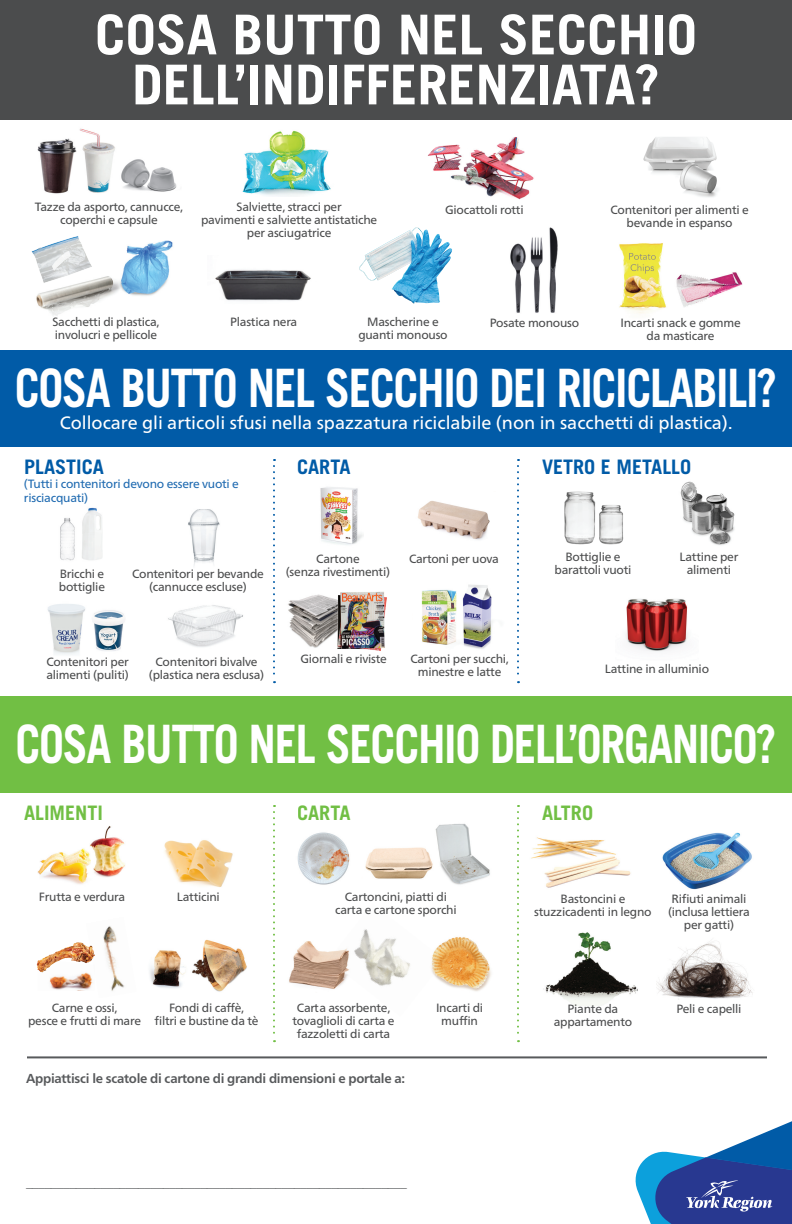
<style>
.page{position:relative;width:792px;height:1224px;background:#fff}
.page>*{position:absolute;margin:0;border:0;box-sizing:border-box;transform-origin:0 0}
.t1{font:700 55px/50px "Trade Gothic LT Pro";color:#fff;text-align:center}
.t2{font:700 53px "Trade Gothic LT Pro";letter-spacing:-.03em;color:#fff;scale:.85 1}
.t3{font:700 20px "Trade Gothic LT Pro";color:#015ba7}
.t4{font:700 20px "Trade Gothic LT Pro";color:#71bf44}
.t5{font:18px "Frutiger Neue LT Pro";color:#fff}
.t6{font:700 13px "Frutiger Neue LT Pro";letter-spacing:-.02em;color:#585a5c}
.t7{font:12px/13px "Frutiger Neue LT Pro";letter-spacing:-.02em;color:#4b4c4d;text-align:center}
.t8{font:12px/14px "Frutiger Neue LT Pro";letter-spacing:-.02em;color:#206bb1}
</style>
<div class="page">
<img style="left:188px;top:509px;width:32px;height:57px">
<div style="left:0;top:350px;width:792px;height:97px;background:#015ba7"></div>
<div style="left:0;top:696px;width:792px;height:97px;background:#71bf44"></div>
<img style="left:288px;top:594px;width:46px;height:54px">
<img style="left:93px;top:507px;width:9px;height:53px">
<img style="left:680px;top:481px;width:55px;height:64px">
<img style="left:626px;top:599px;width:62px;height:53px">
<img style="left:564px;top:491px;width:60px;height:54px">
<img style="left:60px;top:507px;width:33px;height:54px">
<img style="left:466px;top:584px;width:27px;height:65px">
<img style="left:334px;top:591px;width:53px;height:60px">
<img style="left:47px;top:604px;width:38px;height:51px">
<img style="left:320px;top:487px;width:43px;height:58px">
<img style="left:418px;top:501px;width:72px;height:39px">
<img style="left:168px;top:605px;width:75px;height:42px">
<img style="left:421px;top:589px;width:45px;height:57px">
<img style="left:93px;top:610px;width:32px;height:41px">
<svg style="left:273px;top:459px;width:2px;height:224px"></svg>
<svg style="left:517px;top:459px;width:2px;height:224px"></svg>
<svg style="left:273px;top:805px;width:2px;height:237px"></svg>
<svg style="left:517px;top:805px;width:2px;height:237px"></svg>
<hr style="left:27px;top:1056px;width:740px;height:2px;background:#585a5c">
<img style="left:543px;top:932px;width:95px;height:73px">
<img style="left:662px;top:832px;width:90px;height:58px">
<img style="left:445px;top:925px;width:74px;height:81px">
<img style="left:365px;top:847px;width:68px;height:32px">
<img style="left:656px;top:942px;width:97px;height:58px">
<img style="left:533px;top:837px;width:98px;height:51px">
<img style="left:164px;top:840px;width:69px;height:47px">
<img style="left:37px;top:826px;width:88px;height:58px">
<img style="left:297px;top:832px;width:53px;height:53px">
<img style="left:435px;top:824px;width:55px;height:61px">
<img style="left:643px;top:137px;width:75px;height:60px">
<img style="left:37px;top:138px;width:40px;height:56px">
<img style="left:31px;top:236px;width:60px;height:29px">
<img style="left:215px;top:270px;width:96px;height:31px">
<img style="left:676px;top:272px;width:67px;height:35px">
<img style="left:36px;top:265px;width:82px;height:51px">
<img style="left:619px;top:243px;width:47px;height:71px">
<img style="left:79px;top:128px;width:36px;height:65px">
<img style="left:428px;top:137px;width:106px;height:63px">
<img style="left:510px;top:227px;width:48px;height:86px">
<img style="left:242px;top:130px;width:89px;height:66px">
<img style="left:118px;top:240px;width:55px;height:56px">
<div style="left:0;top:0;width:792px;height:119px;background:#4b4c4d"></div>
<img style="left:204px;top:939px;width:43px;height:53px">
<img style="left:149px;top:945px;width:55px;height:43px">
<img style="left:361px;top:929px;width:84px;height:57px">
<img style="left:289px;top:941px;width:72px;height:48px">
<img style="left:103px;top:926px;width:22px;height:65px">
<img style="left:49px;top:973px;width:44px;height:18px">
<img style="left:36px;top:942px;width:59px;height:31px">
<img style="left:108px;top:147px;width:69px;height:46px">
<svg style="left:636px;top:1121px;width:156px;height:103px"></svg>
<img style="left:359px;top:227px;width:93px;height:77px">
<h1 class="t1" style="left:95px;top:9px;width:604px">COSA BUTTO NEL SECCHIO<br>DELL’INDIFFERENZIATA?</h1>
<p class="t7" style="left:35px;top:201px;width:150px">Tazze da asporto, cannucce, coperchi e capsule</p>
<p class="t7" style="left:201px;top:201px;width:178px">Salviette, stracci per<br>pavimenti e salviette antistatiche per asciugatrice</p>
<p class="t7" style="left:445px;top:204px;width:80px">Giocattoli rotti</p>
<p class="t7" style="left:610px;top:204px;width:140px">Contenitori per alimenti e bevande in espanso</p>
<p class="t7" style="left:52px;top:315px;width:109px;text-align:left">Sacchetti di plastica, involucri e pellicole</p>
<p class="t7" style="left:620px;top:316px;width:122px">Incarti snack e gomme da masticare</p>
<p class="t7" style="left:230px;top:315px;width:69px">Plastica nera</p>
<p class="t7" style="left:490px;top:316px;width:91px">Posate monouso</p>
<p class="t7" style="left:358px;top:315px;width:91px">Mascherine e guanti monouso</p>
<h2 class="t2" style="left:15px;top:356px;width:898px">COSA BUTTO NEL SECCHIO DEI RICICLABILI?</h2>
<h3 class="t5" style="left:60px;top:412px;width:674px">Collocare gli articoli sfusi nella spazzatura riciclabile (non in sacchetti di plastica).</h3>
<h3 class="t3" style="left:24px;top:455px;width:82px">PLASTICA</h3>
<p class="t8" style="left:24px;top:477px;width:216px">(Tutti i contenitori devono essere vuoti e risciacquati)</p>
<p class="t7" style="left:59px;top:567px;width:48px;text-align:left">Bricchi e bottiglie</p>
<p class="t7" style="left:132px;top:567px;width:133px">Contenitori per bevande (cannucce escluse)</p>
<h3 class="t3" style="left:297px;top:455px;width:55px">CARTA</h3>
<h3 class="t3" style="left:542px;top:455px;width:151px">VETRO E METALLO</h3>
<p class="t7" style="left:286px;top:552px;width:106px">Cartone<br>(senza rivestimenti)</p>
<p class="t7" style="left:409px;top:552px;width:91px">Cartoni per uova</p>
<p class="t7" style="left:555px;top:550px;width:78px">Bottiglie e barattoli vuoti</p>
<p class="t7" style="left:680px;top:550px;width:60px">Lattine per alimenti</p>
<p class="t7" style="left:46px;top:656px;width:84px;text-align:left">Contenitori per alimenti (puliti)</p>
<p class="t7" style="left:149px;top:656px;width:117px">Contenitori bivalve (plastica nera esclusa)</p>
<p class="t7" style="left:300px;top:653px;width:88px">Giornali e riviste</p>
<p class="t7" style="left:410px;top:653px;width:100px">Cartoni per succhi, minestre e latte</p>
<p class="t7" style="left:605px;top:663px;width:106px">Lattine in alluminio</p>
<h2 class="t2" style="left:16px;top:712px;width:897px">COSA BUTTO NEL SECCHIO DELL’ORGANICO?</h2>
<h3 class="t4" style="left:24px;top:801px;width:80px">ALIMENTI</h3>
<h3 class="t4" style="left:297px;top:801px;width:55px">CARTA</h3>
<h3 class="t4" style="left:542px;top:801px;width:53px">ALTRO</h3>
<p class="t7" style="left:39px;top:890px;width:88px">Frutta e verdura</p>
<p class="t7" style="left:177px;top:890px;width:44px">Latticini</p>
<p class="t7" style="left:335px;top:890px;width:123px">Cartoncini, piatti di carta e cartone sporchi</p>
<p class="t7" style="left:28px;top:1002px;width:114px">Carne e ossi,<br>pesce e frutti di mare</p>
<p class="t7" style="left:154px;top:1002px;width:106px">Fondi di caffè,<br>filtri e bustine da tè</p>
<p class="t7" style="left:293px;top:1002px;width:104px">Carta assorbente, tovaglioli di carta e fazzoletti di carta</p>
<p class="t7" style="left:436px;top:1002px;width:49px">Incarti di muffin</p>
<p class="t6" style="left:26px;top:1071px;width:381px">Appiattisci le scatole di cartone di grandi dimensioni e portale a:</p>
<p class="t6" style="left:26px;top:1175px;width:382px">_____________________________________________________________</p>
<p class="t7" style="left:534px;top:892px;width:119px">Bastoncini e stuzzicadenti in legno</p>
<p class="t7" style="left:668px;top:892px;width:83px">Rifiuti animali (inclusa lettiera per gatti)</p>
<p class="t7" style="left:554px;top:1002px;width:80px">Piante da appartamento</p>
<p class="t7" style="left:676px;top:1002px;width:67px">Peli e capelli</p>
</div>
